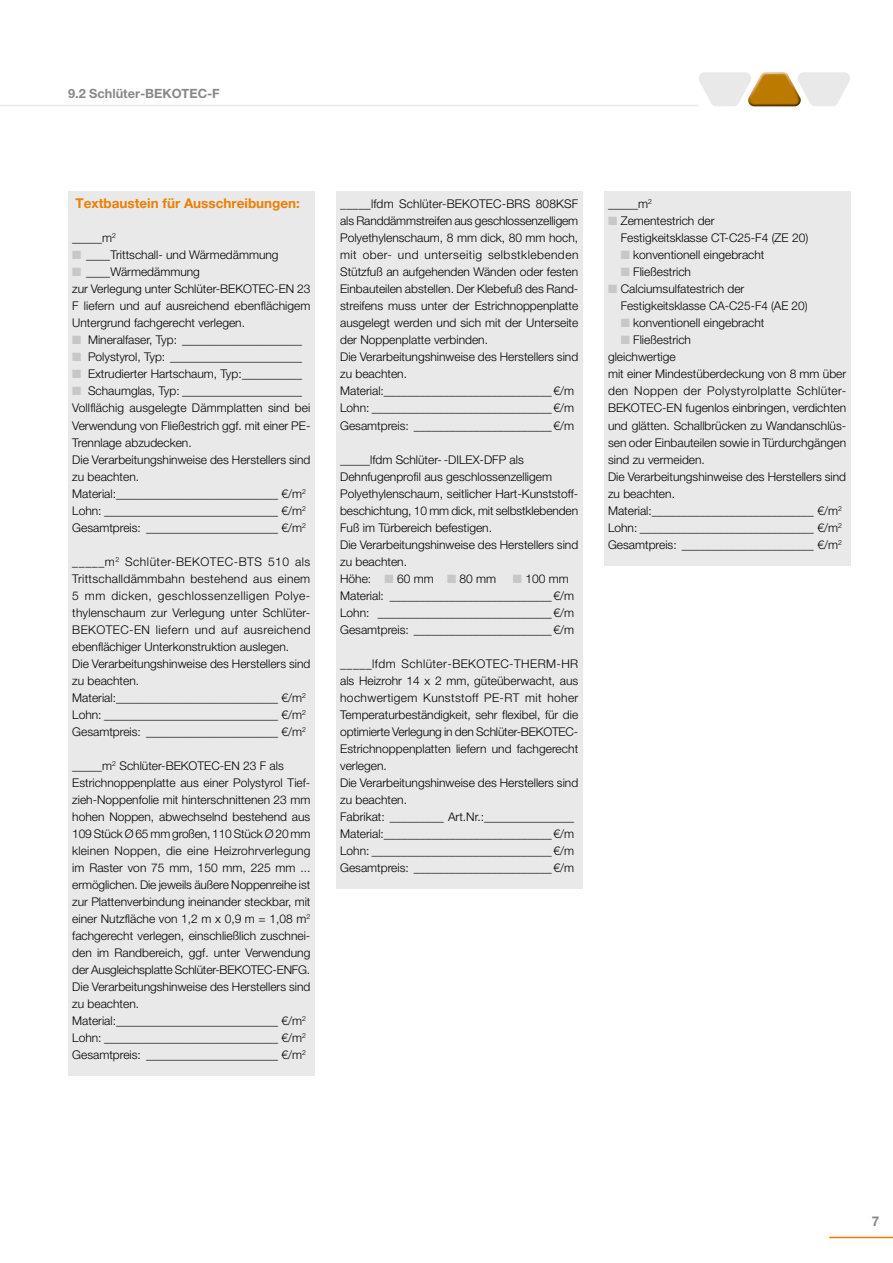
<style>
.page{position:relative;width:893px;height:1263px;background:#fff}
.page>*{position:absolute;margin:0;border:0;box-sizing:border-box;transform-origin:0 0}
.Unter-Überschrift{font:700 13.5px "Helvetica Neue LT Pro";color:#ee7f00}
.Unter-Überschrift-2{font:700 13.5px "Helvetica Neue LT Pro";color:#87888a}
.t1{font:700 12.75px "Helvetica Neue LT Pro";color:#87888a}
.Textbaustein_1__Zeil{font:300 12px/17px "Helvetica Neue LT Pro";color:#000;text-align:justify}
.Textbaustein{font:300 12px "Helvetica Neue LT Pro";color:#000}
</style>
<div class="page">
<hr style="left:0;top:105px;width:699px;height:1px;background:#e9e9ea">
<svg style="left:699px;top:72px;width:151px;height:34px"></svg>
<div style="left:336px;top:191px;width:247px;height:698px;background:#e9e9ea"></div>
<hr style="left:829px;top:1237px;width:64px;height:1px;background:#ee7f00">
<div style="left:68px;top:191px;width:247px;height:885px;background:#e9e9ea"></div>
<div style="left:604px;top:191px;width:246px;height:375px;background:#e9e9ea"></div>
<p class="t1" style="left:68px;top:86px;width:153px">9.2 Schlüter-BEKOTEC-F</p>
<p class="Unter-Überschrift" style="left:76px;top:195px;width:226px">Textbaustein für Ausschreibungen:</p>
<p class="Textbaustein_1__Zeil" style="left:72px;top:229px;width:45px">_____m<sup>2</sup></p>
<p class="Textbaustein_1__Zeil" style="left:86px;top:246px;width:194px">____Trittschall- und Wärmedämmung</p>
<p class="Textbaustein_1__Zeil" style="left:86px;top:263px;width:115px">____Wärmedämmung</p>
<p class="Textbaustein_1__Zeil" style="left:72px;top:280px;width:240px">zur Verlegung unter Schlüter-BEKOTEC-EN 23<br>F liefern und auf ausreichend ebenflächigem Untergrund fachgerecht verlegen.</p>
<p class="Textbaustein" style="left:88px;top:333px;width:215px">Mineralfaser, Typ: ____________________</p>
<p class="Textbaustein" style="left:88px;top:350px;width:215px">Polystyrol, Typ: ______________________</p>
<p class="Textbaustein" style="left:88px;top:367px;width:215px">Extrudierter Hartschaum, Typ:__________</p>
<p class="Textbaustein" style="left:88px;top:384px;width:215px">Schaumglas, Typ: ____________________</p>
<p class="Textbaustein_1__Zeil" style="left:72px;top:399px;width:240px">Vollflächig ausgelegte Dämmplatten sind bei Verwendung von Fließestrich ggf. mit einer PE-Trennlage abzudecken.</p>
<p class="Textbaustein_1__Zeil" style="left:72px;top:450px;width:240px">Die Verarbeitungshinweise des Herstellers sind zu beachten.</p>
<p class="Textbaustein" style="left:72px;top:486px;width:235px">Material:___________________________ €/m<sup>2</sup></p>
<p class="Textbaustein" style="left:72px;top:503px;width:235px">Lohn: _____________________________ €/m<sup>2</sup></p>
<p class="Textbaustein" style="left:72px;top:520px;width:235px">Gesamtpreis: ______________________ €/m<sup>2</sup></p>
<p class="Textbaustein_1__Zeil" style="left:72px;top:553px;width:240px">_____m<sup>2</sup> Schlüter-BEKOTEC-BTS 510 als Trittschalldämmbahn bestehend aus einem 5 mm dicken, geschlossenzelligen Polye&shy;thylenschaum zur Verlegung unter Schlüter-BEKOTEC-EN liefern und auf ausreichend ebenflächiger Unterkonstruktion auslegen.</p>
<p class="Textbaustein_1__Zeil" style="left:72px;top:655px;width:240px">Die Verarbeitungshinweise des Herstellers sind zu beachten.</p>
<p class="Textbaustein" style="left:72px;top:690px;width:235px">Material:___________________________ €/m<sup>2</sup></p>
<p class="Textbaustein" style="left:72px;top:707px;width:235px">Lohn: _____________________________ €/m<sup>2</sup></p>
<p class="Textbaustein" style="left:72px;top:724px;width:235px">Gesamtpreis: ______________________ €/m<sup>2</sup></p>
<p class="Textbaustein_1__Zeil" style="left:72px;top:757px;width:213px">_____m<sup>2</sup> Schlüter-BEKOTEC-EN 23 F als</p>
<p class="Textbaustein_1__Zeil" style="left:72px;top:774px;width:240px">Estrichnoppenplatte aus einer Polystyrol Tief&shy;zieh-Noppenfolie mit hinterschnittenen 23 mm hohen Noppen, abwechselnd bestehend aus 109 Stück Ø 65 mm großen, 110 Stück Ø 20 mm kleinen Noppen, die eine Heizrohrverlegung im Raster von 75 mm, 150 mm, 225 mm ... ermöglichen. Die jeweils äußere Noppenreihe ist zur Plattenverbindung ineinander steckbar, mit einer Nutzfläche von 1,2 m x 0,9 m = 1,08 m<sup>2 </sup>fachgerecht verlegen, einschließlich zuschnei&shy;den im Randbereich, ggf. unter Verwendung der Ausgleichsplatte Schlüter-BEKOTEC-ENFG.</p>
<p class="Textbaustein_1__Zeil" style="left:72px;top:978px;width:240px">Die Verarbeitungshinweise des Herstellers sind</p>
<p class="Textbaustein_1__Zeil" style="left:72px;top:995px;width:68px">zu beachten.</p>
<p class="Textbaustein" style="left:72px;top:1013px;width:235px">Material:___________________________ €/m<sup>2</sup></p>
<p class="Textbaustein" style="left:72px;top:1030px;width:235px">Lohn: _____________________________ €/m<sup>2</sup></p>
<p class="Textbaustein" style="left:72px;top:1047px;width:235px">Gesamtpreis: ______________________ €/m<sup>2</sup></p>
<p class="Textbaustein_1__Zeil" style="left:340px;top:195px;width:240px">_____lfdm Schlüter-BEKOTEC-BRS 808KSF als Randdämmstreifen aus geschlossenzelligem Polyethylenschaum, 8 mm dick, 80 mm hoch, mit ober- und unterseitig selbstklebenden Stützfuß an aufgehenden Wänden oder festen Einbauteilen abstellen. Der Klebefuß des Rand&shy;streifens muss unter der Estrichnoppenplatte ausgelegt werden und sich mit der Unterseite der Noppenplatte verbinden.</p>
<p class="Textbaustein_1__Zeil" style="left:340px;top:348px;width:240px">Die Verarbeitungshinweise des Herstellers sind zu beachten.</p>
<p class="Textbaustein" style="left:340px;top:384px;width:235px">Material:____________________________€/m</p>
<p class="Textbaustein" style="left:340px;top:401px;width:235px">Lohn: ______________________________€/m</p>
<p class="Textbaustein" style="left:340px;top:418px;width:235px">Gesamtpreis: _______________________€/m</p>
<p class="Textbaustein_1__Zeil" style="left:340px;top:450px;width:185px">_____lfdm Schlüter- -DILEX-DFP als</p>
<p class="Textbaustein_1__Zeil" style="left:340px;top:467px;width:213px">Dehnfugenprofil aus geschlossenzelligem</p>
<p class="Textbaustein_1__Zeil" style="left:340px;top:484px;width:240px">Polyethylenschaum, seitlicher Hart-Kunststoff&shy;beschichtung, 10 mm dick, mit selbstklebenden Fuß im Türbereich befestigen.</p>
<p class="Textbaustein_1__Zeil" style="left:340px;top:536px;width:240px">Die Verarbeitungshinweise des Herstellers sind zu beachten.</p>
<p class="Textbaustein_1__Zeil" style="left:340px;top:570px;width:33px">Höhe:</p>
<p class="Textbaustein_1__Zeil" style="left:397px;top:570px;width:38px">60 mm</p>
<p class="Textbaustein_1__Zeil" style="left:460px;top:570px;width:38px">80 mm</p>
<p class="Textbaustein_1__Zeil" style="left:525px;top:570px;width:45px">100 mm</p>
<p class="Textbaustein" style="left:340px;top:588px;width:235px">Material: ___________________________€/m</p>
<p class="Textbaustein" style="left:340px;top:605px;width:235px">Lohn: _____________________________€/m</p>
<p class="Textbaustein" style="left:340px;top:622px;width:235px">Gesamtpreis: _______________________€/m</p>
<p class="Textbaustein_1__Zeil" style="left:340px;top:655px;width:240px">_____lfdm Schlüter-BEKOTEC-THERM-HR als Heizrohr 14 x 2 mm, güteüberwacht, aus hochwertigem Kunststoff PE-RT mit hoher Temperaturbeständigkeit, sehr flexibel, für die optimierte Verlegung in den Schlüter-BEKOTEC-Estrichnoppenplatten liefern und fachgerecht verlegen.</p>
<p class="Textbaustein_1__Zeil" style="left:340px;top:774px;width:240px">Die Verarbeitungshinweise des Herstellers sind</p>
<p class="Textbaustein_1__Zeil" style="left:340px;top:791px;width:68px">zu beachten.</p>
<p class="Textbaustein" style="left:340px;top:809px;width:235px">Fabrikat: _________ Art.Nr.:_______________</p>
<p class="Textbaustein" style="left:340px;top:826px;width:235px">Material:____________________________€/m</p>
<p class="Textbaustein" style="left:340px;top:843px;width:235px">Lohn: ______________________________€/m</p>
<p class="Textbaustein" style="left:340px;top:860px;width:235px">Gesamtpreis: _______________________€/m</p>
<p class="Textbaustein_1__Zeil" style="left:608px;top:195px;width:45px">_____m<sup>2</sup></p>
<p class="Textbaustein_1__Zeil" style="left:621px;top:212px;width:95px">Zementestrich der</p>
<p class="Textbaustein_1__Zeil" style="left:621px;top:229px;width:189px">Festigkeitsklasse CT-C25-F4 (ZE 20)</p>
<p class="Textbaustein_1__Zeil" style="left:633px;top:246px;width:133px">konventionell eingebracht</p>
<p class="Textbaustein_1__Zeil" style="left:633px;top:263px;width:59px">Fließestrich</p>
<p class="Textbaustein_1__Zeil" style="left:621px;top:280px;width:125px">Calciumsulfatestrich der</p>
<p class="Textbaustein_1__Zeil" style="left:621px;top:297px;width:188px">Festigkeitsklasse CA-C25-F4 (AE 20)</p>
<p class="Textbaustein_1__Zeil" style="left:633px;top:314px;width:133px">konventionell eingebracht</p>
<p class="Textbaustein_1__Zeil" style="left:633px;top:331px;width:59px">Fließestrich</p>
<p class="Textbaustein_1__Zeil" style="left:608px;top:348px;width:69px">gleichwertige</p>
<p class="Textbaustein_1__Zeil" style="left:608px;top:365px;width:240px;text-align:left">mit einer Mindestüberdeckung von 8 mm über den Noppen der Polystyrolplatte Schlüter-BEKOTEC-EN fugenlos einbringen, verdichten und glätten. Schallbrücken zu Wandanschlüs&shy;sen oder Einbauteilen sowie in Türdurchgängen sind zu vermeiden.</p>
<p class="Textbaustein_1__Zeil" style="left:608px;top:467px;width:240px">Die Verarbeitungshinweise des Herstellers sind zu beachten.</p>
<p class="Textbaustein" style="left:608px;top:503px;width:235px">Material:___________________________ €/m<sup>2</sup></p>
<p class="Textbaustein" style="left:608px;top:520px;width:235px">Lohn: _____________________________ €/m<sup>2</sup></p>
<p class="Textbaustein" style="left:608px;top:537px;width:235px">Gesamtpreis: ______________________ €/m<sup>2</sup></p>
<p class="Unter-Überschrift-2" style="left:872px;top:1213px;width:9px">7</p>
</div>
